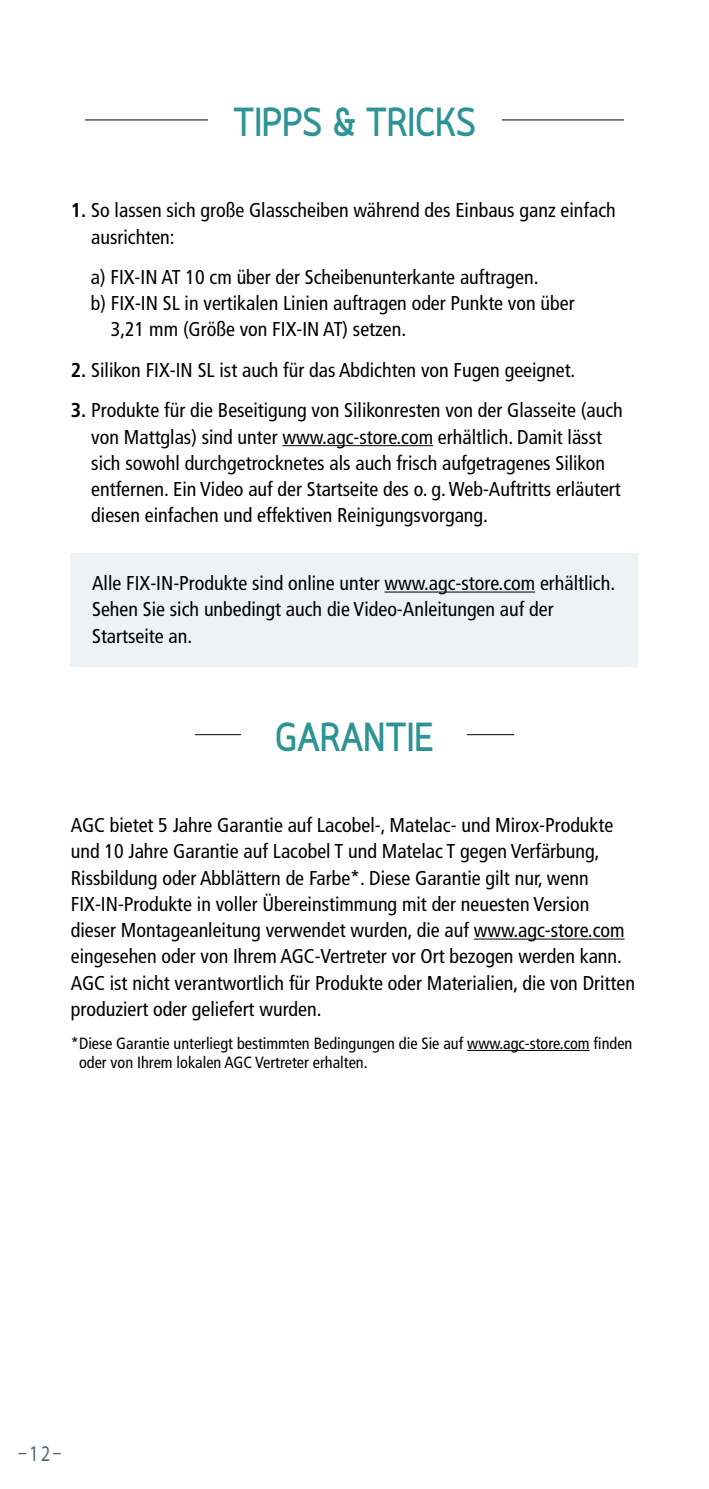
<style>
.page{position:relative;width:709px;height:1489px;background:#fff}
.page>*{position:absolute;margin:0;border:0;box-sizing:border-box;transform-origin:0 0}
.t1{font:700 40px "Quark";color:#2e9394;scale:.9 1}
.t2{font:22.5px "Myriad Pro";color:#536371;scale:.78 1}
.t3{font:condensed 20px/26.2px "Frutiger LT Std";color:#000}
.t4{font:condensed 16.25px/18.8px "Frutiger LT Std";color:#000}
.s1{font-weight:700}
</style>
<div class="page">
<hr style="left:195px;top:734px;width:319px;height:1px;background:#000">
<div style="left:242px;top:721px;width:225px;height:30px;background:#fff"></div>
<hr style="left:474px;top:938px;width:150px;height:1px;background:#000">
<hr style="left:467px;top:1049px;width:122px;height:1px;background:#000">
<hr style="left:85px;top:119px;width:539px;height:1px;background:#000">
<div style="left:208px;top:106px;width:293px;height:30px;background:#fff"></div>
<hr style="left:282px;top:445px;width:151px;height:1px;background:#000">
<div style="left:71px;top:553px;width:567px;height:114px;background:#edf3f4"></div>
<hr style="left:384px;top:591px;width:151px;height:1px;background:#000">
<h1 class="t1" style="left:233px;top:99px;width:271px">TIPPS &amp; TRICKS</h1>
<p class="t3" style="left:91px;top:197px;width:526px;text-indent:-20px"><span class="s1">1.</span> So lassen sich große Glasscheiben während des Einbaus ganz einfach ausrichten:</p>
<p class="t3" style="left:91px;top:264px;width:449px">a) FIX-IN AT 10 cm über der Scheibenunterkante auftragen.</p>
<p class="t3" style="left:91px;top:290px;width:485px">b) FIX-IN SL in vertikalen Linien auftragen oder Punkte von über</p>
<p class="t3" style="left:111px;top:316px;width:297px">3,21 mm (Größe von FIX-IN AT) setzen.</p>
<p class="t3" style="left:71px;top:357px;width:506px"><span class="s1">2.</span> Silikon FIX-IN SL ist auch für das Abdichten von Fugen geeignet.</p>
<p class="t3" style="left:91px;top:397px;width:533px;text-indent:-20px"><span class="s1">3.</span> Produkte für die Beseitigung von Silikonresten von der Glasseite (auch von Mattglas) sind unter www.agc-store.com erhältlich. Damit lässt sich sowohl durchgetrocknetes als auch frisch aufgetragenes Silikon entfernen. Ein Video auf der Startseite des o. g. Web-Auftritts erläutert diesen einfachen und effektiven Reinigungsvorgang.</p>
<p class="t3" style="left:92px;top:570px;width:524px">Alle FIX-IN-Produkte sind online unter www.agc-store.com erhältlich.<br>Sehen Sie sich unbedingt auch die Video-Anleitungen auf der<br>Startseite an.</p>
<h1 class="t1" style="left:275px;top:714px;width:178px">GARANTIE</h1>
<p class="t3" style="left:71px;top:812px;width:565px">AGC bietet 5 Jahre Garantie auf Lacobel-, Matelac- und Mirox-Produkte und 10 Jahre Garantie auf Lacobel T und Matelac T gegen Verfärbung, Rissbildung oder Abblättern de Farbe*. Diese Garantie gilt nur, wenn FIX-IN-Produkte in voller Übereinstimmung mit der neuesten Version dieser Montageanleitung verwendet wurden, die auf www.agc-store.com eingesehen oder von Ihrem AGC-Vertreter vor Ort bezogen werden kann.<br>AGC ist nicht verantwortlich für Produkte oder Materialien, die von Dritten produziert oder geliefert wurden.</p>
<p class="t4" style="left:79px;top:1033px;width:555px;text-indent:-8px">*Diese Garantie unterliegt bestimmten Bedingungen die Sie auf www.agc-store.com finden oder von Ihrem lokalen AGC Vertreter erhalten.</p>
<p class="t2" style="left:18px;top:1439px;width:57px">–12–</p>
</div>
